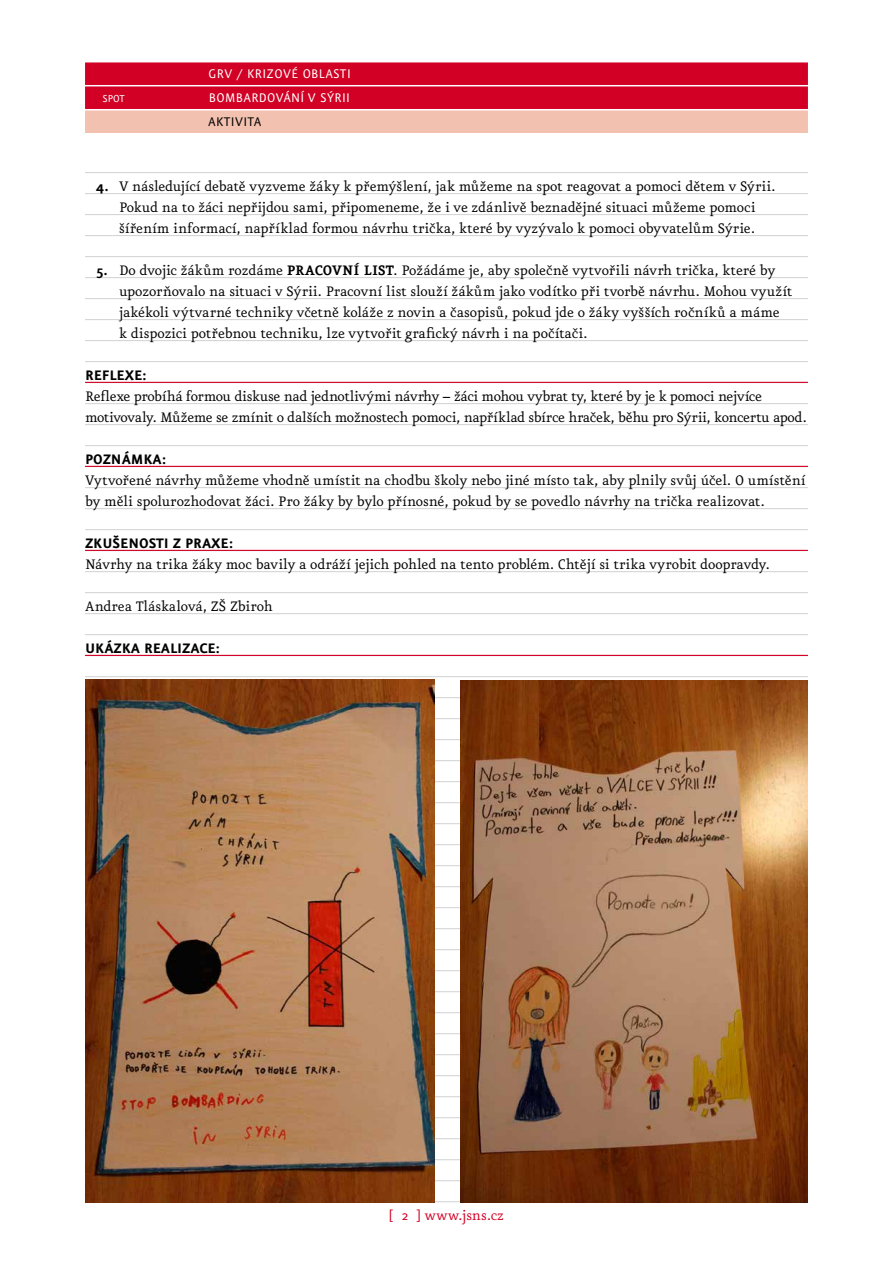
<style>
.page{position:relative;width:893px;height:1263px;background:#fff}
.page>*{position:absolute;margin:0;border:0;box-sizing:border-box;transform-origin:0 0}
.t1{font:16.5px/21px "Eureka OT";letter-spacing:-.005em;color:#000}
.t2{font:700 16.5px "Eureka Sans OT";color:#000}
.t3{font:16.5px "Eureka OT";color:#d20024}
.t4{font:15px/24px "Eureka Sans OT";letter-spacing:.025em;color:#fff}
.t5{font:15px "Eureka Sans OT";color:#000}
.t6{font:12px "Eureka Sans OT";color:#fff}
.s1{font-weight:700}
</style>
<div class="page">
<hr style="left:85px;top:172px;width:723px;height:1px;background:#d0d1d2">
<hr style="left:85px;top:193px;width:723px;height:1px;background:#d0d1d2">
<hr style="left:85px;top:214px;width:723px;height:1px;background:#d0d1d2">
<hr style="left:85px;top:235px;width:723px;height:1px;background:#d0d1d2">
<hr style="left:85px;top:256px;width:723px;height:1px;background:#d0d1d2">
<hr style="left:85px;top:277px;width:723px;height:1px;background:#d0d1d2">
<hr style="left:85px;top:298px;width:723px;height:1px;background:#d0d1d2">
<hr style="left:85px;top:319px;width:723px;height:1px;background:#d0d1d2">
<hr style="left:85px;top:340px;width:723px;height:1px;background:#d0d1d2">
<hr style="left:85px;top:361px;width:723px;height:1px;background:#d0d1d2">
<hr style="left:85px;top:403px;width:723px;height:1px;background:#d0d1d2">
<hr style="left:85px;top:424px;width:723px;height:1px;background:#d0d1d2">
<hr style="left:85px;top:445px;width:723px;height:1px;background:#d0d1d2">
<hr style="left:85px;top:487px;width:723px;height:1px;background:#d0d1d2">
<hr style="left:85px;top:508px;width:723px;height:1px;background:#d0d1d2">
<hr style="left:85px;top:529px;width:723px;height:1px;background:#d0d1d2">
<hr style="left:85px;top:571px;width:723px;height:1px;background:#d0d1d2">
<hr style="left:85px;top:592px;width:723px;height:1px;background:#d0d1d2">
<hr style="left:85px;top:613px;width:723px;height:1px;background:#d0d1d2">
<hr style="left:85px;top:634px;width:723px;height:1px;background:#d0d1d2">
<hr style="left:85px;top:676px;width:723px;height:1px;background:#d0d1d2">
<hr style="left:85px;top:697px;width:723px;height:1px;background:#d0d1d2">
<hr style="left:85px;top:718px;width:723px;height:1px;background:#d0d1d2">
<hr style="left:85px;top:739px;width:723px;height:1px;background:#d0d1d2">
<hr style="left:85px;top:760px;width:723px;height:1px;background:#d0d1d2">
<hr style="left:85px;top:781px;width:723px;height:1px;background:#d0d1d2">
<hr style="left:85px;top:802px;width:723px;height:1px;background:#d0d1d2">
<hr style="left:85px;top:823px;width:723px;height:1px;background:#d0d1d2">
<hr style="left:85px;top:844px;width:723px;height:1px;background:#d0d1d2">
<hr style="left:85px;top:865px;width:723px;height:1px;background:#d0d1d2">
<hr style="left:85px;top:886px;width:723px;height:1px;background:#d0d1d2">
<hr style="left:85px;top:907px;width:723px;height:1px;background:#d0d1d2">
<hr style="left:85px;top:928px;width:723px;height:1px;background:#d0d1d2">
<hr style="left:85px;top:949px;width:723px;height:1px;background:#d0d1d2">
<hr style="left:85px;top:970px;width:723px;height:1px;background:#d0d1d2">
<hr style="left:85px;top:991px;width:723px;height:1px;background:#d0d1d2">
<hr style="left:85px;top:1012px;width:723px;height:1px;background:#d0d1d2">
<hr style="left:85px;top:1033px;width:723px;height:1px;background:#d0d1d2">
<hr style="left:85px;top:1054px;width:723px;height:1px;background:#d0d1d2">
<hr style="left:85px;top:1075px;width:723px;height:1px;background:#d0d1d2">
<hr style="left:85px;top:1096px;width:723px;height:1px;background:#d0d1d2">
<hr style="left:85px;top:1117px;width:723px;height:1px;background:#d0d1d2">
<hr style="left:85px;top:1138px;width:723px;height:1px;background:#d0d1d2">
<hr style="left:85px;top:1159px;width:723px;height:1px;background:#d0d1d2">
<hr style="left:85px;top:1180px;width:723px;height:1px;background:#d0d1d2">
<hr style="left:85px;top:1201px;width:723px;height:1px;background:#d0d1d2">
<div style="left:85px;top:62px;width:723px;height:23px;background:#d20024"></div>
<div style="left:85px;top:86px;width:723px;height:23px;background:#d20024"></div>
<div style="left:85px;top:110px;width:723px;height:23px;background:#f3c1af"></div>
<hr style="left:85px;top:382px;width:723px;height:1px;background:#d20024">
<hr style="left:85px;top:466px;width:723px;height:1px;background:#d20024">
<hr style="left:85px;top:550px;width:723px;height:1px;background:#d20024">
<hr style="left:85px;top:655px;width:723px;height:1px;background:#d20024">
<img style="left:85px;top:679px;width:350px;height:523px">
<img style="left:460px;top:680px;width:348px;height:522px">
<p class="t6" style="left:103px;top:92px;width:24px">SPOT</p>
<p class="t4" style="left:209px;top:62px;width:144px">GRV / KRIZOVÉ OBLASTI<br>BOMBARDOVÁNÍ V SÝRII</p>
<p class="t5" style="left:208px;top:114px;width:8px">AKTIVITA</p>
<p class="t1" style="left:96px;top:176px;width:681px;text-align:center"><span class="s1">4.</span> V následující debatě vyzveme žáky k přemýšlení, jak můžeme na spot reagovat a pomoci dětem v Sýrii.<br>Pokud na to žáci nepřijdou sami, připomeneme, že i ve zdánlivě beznadějné situaci můžeme pomoci šířením informací, například formou návrhu trička, které by vyzývalo k pomoci obyvatelům Sýrie.</p>
<p class="t1" style="left:119px;top:260px;width:675px;text-indent:-23px"><span class="s1">5.</span> Do dvojic žákům rozdáme <span class="s1">PRACOVNÍ LIST</span>. Požádáme je, aby společně vytvořili návrh trička, které by upozorňovalo na situaci v Sýrii. Pracovní list slouží žákům jako vodítko při tvorbě návrhu. Mohou využít jakékoli výtvarné techniky včetně koláže z novin a časopisů, pokud jde o žáky vyšších ročníků a máme<br>k dispozici potřebnou techniku, lze vytvořit grafický návrh i na počítači.</p>
<p class="t2" style="left:85px;top:367px;width:63px">REFLEXE:</p>
<p class="t1" style="left:85px;top:386px;width:723px">Reflexe probíhá formou diskuse nad jednotlivými návrhy – žáci mohou vybrat ty, které by je k pomoci nejvíce motivovaly. Můžeme se zmínit o dalších možnostech pomoci, například sbírce hraček, běhu pro Sýrii, koncertu apod.</p>
<p class="t2" style="left:85px;top:451px;width:57px">POZNÁMKA</p>
<p class="t2" style="left:162px;top:451px;width:6px">:</p>
<p class="t1" style="left:85px;top:470px;width:722px">Vytvořené návrhy můžeme vhodně umístit na chodbu školy nebo jiné místo tak, aby plnily svůj účel. O umístění by měli spolurozhodovat žáci. Pro žáky by bylo přínosné, pokud by se povedlo návrhy na trička realizovat.</p>
<p class="t2" style="left:85px;top:535px;width:150px">ZKUŠENOSTI Z PRAXE:</p>
<p class="t1" style="left:85px;top:554px;width:686px">Návrhy na trika žáky moc bavily a odráží jejich pohled na tento problém. Chtějí si trika vyrobit doopravdy.</p>
<p class="t1" style="left:85px;top:596px;width:189px">Andrea Tláskalová, ZŠ Zbiroh</p>
<p class="t2" style="left:85px;top:640px;width:136px">UKÁZKA REALIZACE:</p>
<p class="t3" style="left:389px;top:1207px;width:117px">[ 2 ] www.jsns.cz</p>
</div>
